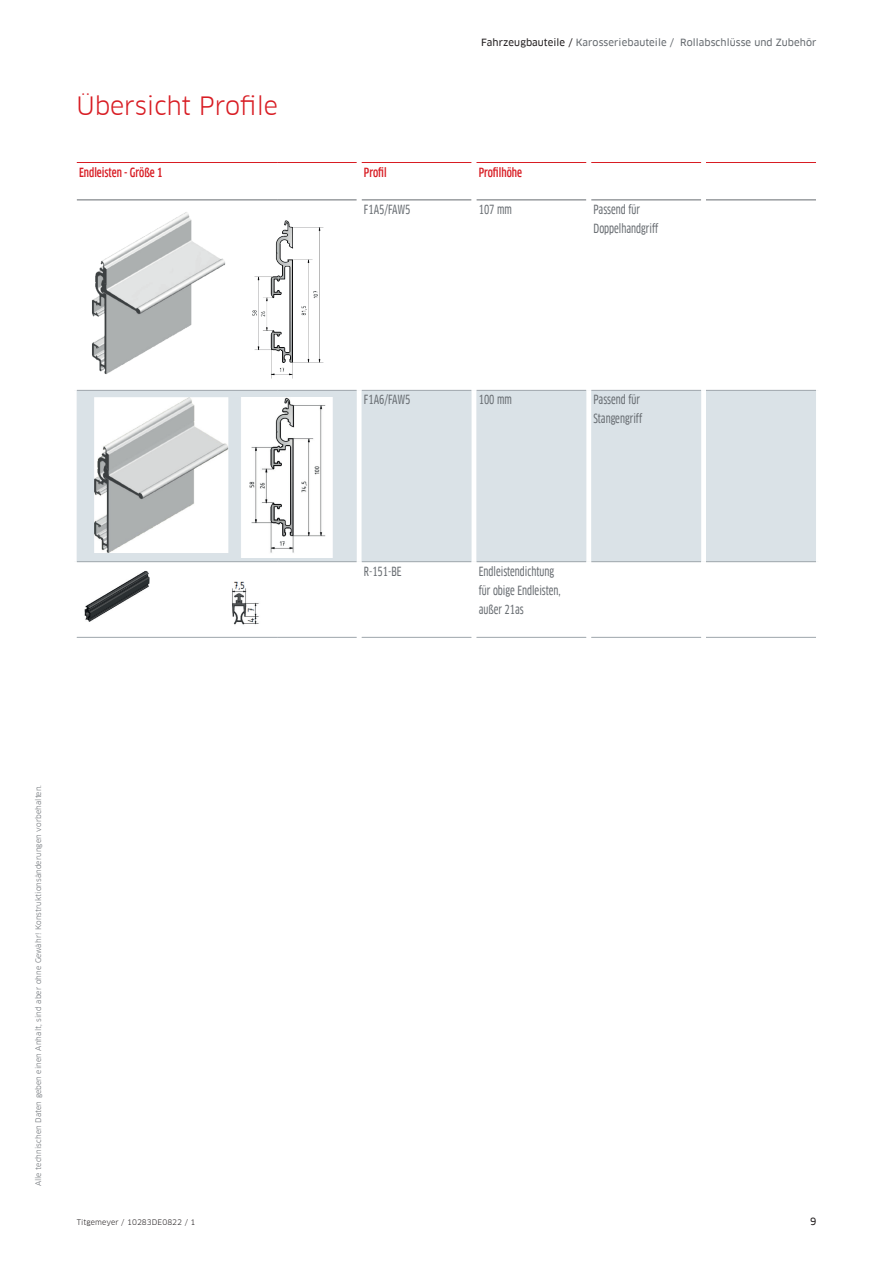
<style>
.page{position:relative;width:893px;height:1263px;background:#fff}
.page>*{position:absolute;margin:0;border:0;box-sizing:border-box;transform-origin:0 0}
.t1{font:24.75px "Clan Offc Pro";letter-spacing:-.005em;color:#d81c23}
.t2{font:12.3px/19.2px "Clan Offc Pro Cond News";color:#666b70}
.t3{font:500 condensed 12.3px "Clan Offc Pro";color:#d81c23}
.t4{font:9.75px "Clan Offc Pro News";letter-spacing:.01em;color:#666b70}
.t5{font:9.75px "Clan Offc Pro News";color:#231f20}
.t6{font:7.5px "Clan Offc Pro";letter-spacing:.01em;color:#666b70}
.t7{font:7.5px "Clan Offc Pro";letter-spacing:.01em;color:#231f20}
.s1{color:#231f20}
</style>
<div class="page">
<div style="left:77px;top:391px;width:739px;height:170px;background:#dae2e7"></div>
<hr style="left:77px;top:162px;width:201px;height:1px;background:#d81c23">
<hr style="left:278px;top:162px;width:79px;height:1px;background:#d81c23">
<hr style="left:362px;top:162px;width:110px;height:1px;background:#d81c23">
<hr style="left:476px;top:162px;width:110px;height:1px;background:#d81c23">
<hr style="left:591px;top:162px;width:110px;height:1px;background:#d81c23">
<hr style="left:706px;top:162px;width:110px;height:1px;background:#d81c23">
<hr style="left:77px;top:200px;width:201px;height:1px;background:#666b70">
<hr style="left:278px;top:200px;width:79px;height:1px;background:#666b70">
<hr style="left:362px;top:200px;width:110px;height:1px;background:#666b70">
<hr style="left:476px;top:200px;width:110px;height:1px;background:#666b70">
<hr style="left:591px;top:200px;width:110px;height:1px;background:#666b70">
<hr style="left:706px;top:200px;width:110px;height:1px;background:#666b70">
<hr style="left:77px;top:390px;width:201px;height:1px;background:#9da5ab">
<hr style="left:278px;top:390px;width:79px;height:1px;background:#9da5ab">
<hr style="left:362px;top:390px;width:110px;height:1px;background:#9da5ab">
<hr style="left:476px;top:390px;width:110px;height:1px;background:#9da5ab">
<hr style="left:591px;top:390px;width:110px;height:1px;background:#9da5ab">
<hr style="left:706px;top:390px;width:110px;height:1px;background:#9da5ab">
<hr style="left:77px;top:561px;width:201px;height:1px;background:#9da5ab">
<hr style="left:278px;top:561px;width:79px;height:1px;background:#9da5ab">
<hr style="left:77px;top:637px;width:201px;height:1px;background:#9da5ab">
<hr style="left:278px;top:637px;width:79px;height:1px;background:#9da5ab">
<hr style="left:362px;top:561px;width:110px;height:1px;background:#9da5ab">
<hr style="left:476px;top:561px;width:110px;height:1px;background:#9da5ab">
<hr style="left:591px;top:561px;width:110px;height:1px;background:#9da5ab">
<hr style="left:706px;top:561px;width:110px;height:1px;background:#9da5ab">
<hr style="left:362px;top:637px;width:110px;height:1px;background:#9da5ab">
<hr style="left:476px;top:637px;width:110px;height:1px;background:#9da5ab">
<hr style="left:591px;top:637px;width:110px;height:1px;background:#9da5ab">
<hr style="left:706px;top:637px;width:110px;height:1px;background:#9da5ab">
<div style="left:357px;top:390px;width:5px;height:172px;background:#fff"></div>
<hr style="left:472px;top:390px;width:4px;height:172px;background:#fff">
<div style="left:586px;top:390px;width:5px;height:172px;background:#fff"></div>
<div style="left:701px;top:390px;width:5px;height:172px;background:#fff"></div>
<img style="left:92px;top:212px;width:232px;height:167px">
<img style="left:84px;top:398px;width:250px;height:159px">
<img style="left:84px;top:571px;width:175px;height:54px">
<h1 class="t1" style="left:77px;top:91px;width:203px">Übersicht Profile</h1>
<p class="t4" style="left:481px;top:37px;width:337px"><span class="s1">Fahrzeugbauteile /</span> Karosseriebauteile / Rollabschlüsse und Zubehör</p>
<p class="t3" style="left:79px;top:165px;width:85px">Endleisten - Größe 1</p>
<p class="t3" style="left:364px;top:165px;width:24px">Profil</p>
<p class="t3" style="left:479px;top:165px;width:45px">Profilhöhe</p>
<p class="t2" style="left:364px;top:200px;width:48px">F1A5/FAW5</p>
<p class="t2" style="left:479px;top:200px;width:35px">107 mm</p>
<p class="t2" style="left:594px;top:200px;width:66px">Passend für<br>Doppelhandgriff</p>
<p class="t2" style="left:364px;top:390px;width:48px">F1A6/FAW5</p>
<p class="t2" style="left:479px;top:390px;width:35px">100 mm</p>
<p class="t2" style="left:594px;top:390px;width:50px">Passend für<br>Stangengriff</p>
<p class="t2" style="left:364px;top:561px;width:39px">R-151-BE</p>
<p class="t2" style="left:479px;top:561px;width:83px">Endleistendichtung für obige Endleisten, außer 21as</p>
<p class="t6" style="left:34px;top:1186px;width:403px;rotate:-90deg">Alle technischen Daten geben einen Anhalt, sind aber ohne Gewähr! Konstruktionsänderungen vorbehalten.</p>
<p class="t7" style="left:77px;top:1217px;width:120px">Titgemeyer / 10283DE0822 / 1</p>
<p class="t5" style="left:810px;top:1215px;width:8px">9</p>
</div>
